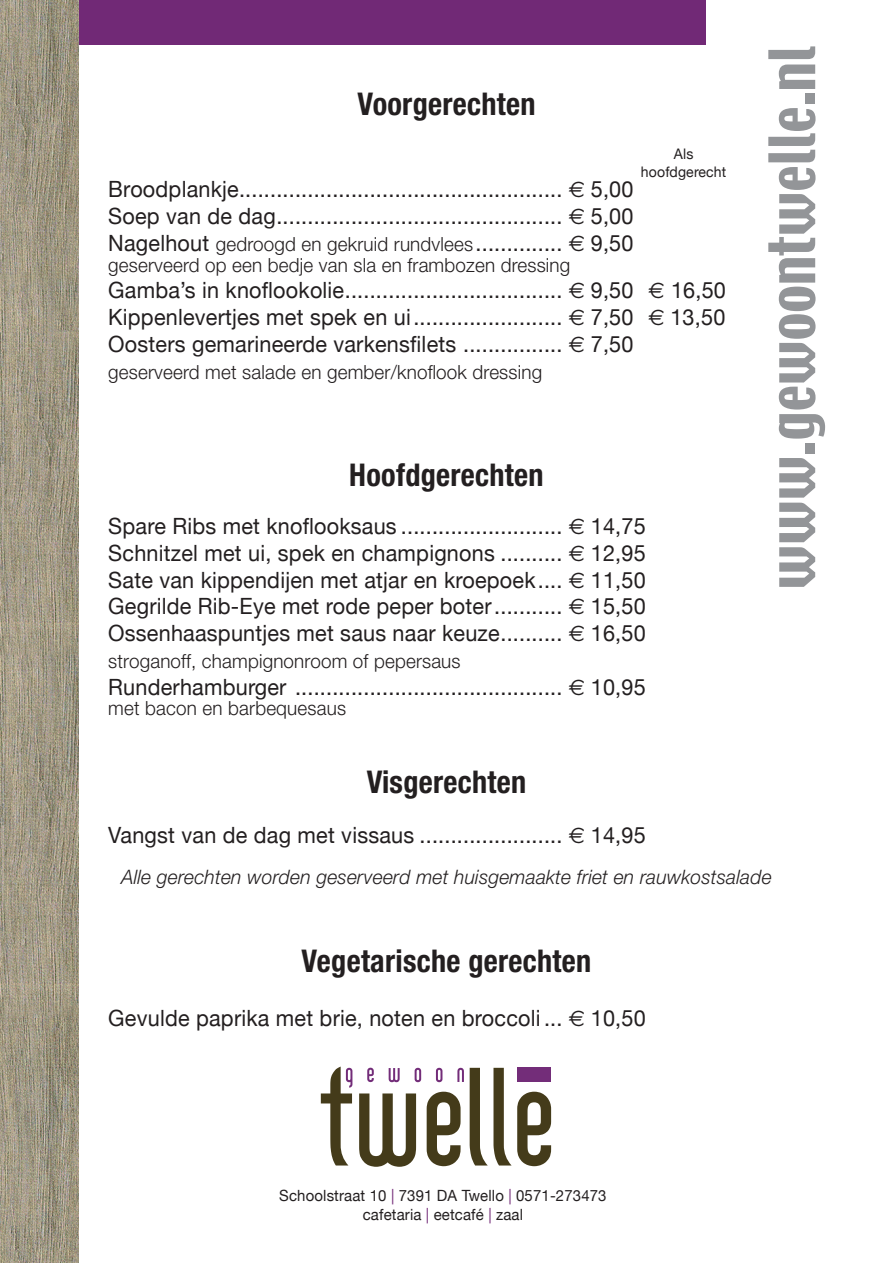
<style>
.page{position:relative;width:893px;height:1263px;background:#fff}
.page>*{position:absolute;margin:0;border:0;box-sizing:border-box;transform-origin:0 0}
.t1{font:56.85px "Poelschoe Techno";color:#939598;scale:1.04 1}
.t2{font:700 condensed 31.35px "Helvetica Neue";letter-spacing:.01em;color:#231f20}
.t3{font:22.35px "Helvetica Neue";letter-spacing:.01em;color:#231f20}
.t4{font:italic 300 19.95px "Helvetica Neue";letter-spacing:.01em;color:#231f20}
.t5{font:300 19.5px "Helvetica Neue";letter-spacing:.01em;color:#231f20}
.t6{font:15.45px "Helvetica Neue";letter-spacing:.01em;color:#231f20}
.t7{font:14.55px "Helvetica Neue";letter-spacing:.01em;color:#231f20}
.s1{font-family:"Euro Sans"}
.s2{font-weight:300;font-size:19.5px}
.s3{color:#712976}
</style>
<div class="page">
<svg style="left:359px;top:1093px;width:57px;height:74px"></svg>
<svg style="left:427px;top:1092px;width:34px;height:74px"></svg>
<svg style="left:470px;top:1068px;width:81px;height:98px"></svg>
<svg style="left:321px;top:1066px;width:31px;height:99px"></svg>
<svg style="left:367px;top:1068px;width:7px;height:14px"></svg>
<svg style="left:389px;top:1068px;width:11px;height:14px"></svg>
<svg style="left:415px;top:1068px;width:6px;height:14px"></svg>
<svg style="left:436px;top:1068px;width:6px;height:14px"></svg>
<svg style="left:457px;top:1068px;width:7px;height:14px"></svg>
<div style="left:517px;top:1068px;width:34px;height:14px;background:#732d79"></div>
<div style="left:78px;top:0;width:628px;height:44px;background:#712976"></div>
<img style="left:0;top:0;width:78px;height:1263px">
<p class="t2" style="left:357px;top:85px;width:180px">Voorgerechten</p>
<p class="t7" style="left:674px;top:145px;width:21px">Als</p>
<p class="t7" style="left:641px;top:163px;width:87px">hoofdgerecht</p>
<p class="t3" style="left:108px;top:176px;width:527px">Broodplankje.................................................... <span class="s1">g</span> 5,00</p>
<p class="t3" style="left:108px;top:203px;width:527px">Soep van de dag.............................................. <span class="s1">g</span> 5,00</p>
<p class="t3" style="left:108px;top:230px;width:527px">Nagelhout <span class="s2">gedroogd en gekruid rundvlees</span> .............. <span class="s1">g</span> 9,50</p>
<p class="t5" style="left:108px;top:253px;width:464px">geserveerd op een bedje van sla en frambozen dressing</p>
<p class="t3" style="left:108px;top:277px;width:619px">Gamba’s in knoflookolie................................... <span class="s1">g</span> 9,50 <span class="s1">g</span> 16,50</p>
<p class="t3" style="left:108px;top:304px;width:618px">Kippenlevertjes met spek en ui........................ <span class="s1">g</span> 7,50 <span class="s1">g</span> 13,50</p>
<p class="t3" style="left:108px;top:331px;width:527px">Oosters gemarineerde varkensfilets ................ <span class="s1">g</span> 7,50</p>
<p class="t5" style="left:108px;top:360px;width:435px">geserveerd met salade en gember/knoflook dressing</p>
<p class="t2" style="left:349px;top:456px;width:196px">Hoofdgerechten</p>
<p class="t3" style="left:108px;top:513px;width:539px">Spare Ribs met knoflooksaus .......................... <span class="s1">g</span> 14,75</p>
<p class="t3" style="left:108px;top:539px;width:539px">Schnitzel met ui, spek en champignons .......... <span class="s1">1</span> 12,95</p>
<p class="t3" style="left:108px;top:566px;width:539px">Sate van kippendijen met atjar en kroepoek.... <span class="s1">g</span> 11,50</p>
<p class="t3" style="left:108px;top:593px;width:539px">Gegrilde Rib-Eye met rode peper boter........... <span class="s1">g</span> 15,50</p>
<p class="t3" style="left:108px;top:620px;width:539px">Ossenhaaspuntjes met saus naar keuze.......... <span class="s1">g</span> 16,50</p>
<p class="t5" style="left:108px;top:649px;width:354px">stroganoff, champignonroom of pepersaus</p>
<p class="t3" style="left:108px;top:674px;width:539px">Runderhamburger ........................................... <span class="s1">g</span> 10,95</p>
<p class="t5" style="left:108px;top:696px;width:239px">met bacon en barbequesaus</p>
<p class="t2" style="left:367px;top:763px;width:161px">Visgerechten</p>
<p class="t3" style="left:108px;top:822px;width:539px">Vangst van de dag met vissaus ....................... <span class="s1">g</span> 14,95</p>
<p class="t1" style="left:754px;top:589px;width:524px;rotate:-90deg">www.gewoontwelle.nl</p>
<p class="t4" style="left:121px;top:865px;width:652px">Alle gerechten worden geserveerd met huisgemaakte friet en rauwkostsalade</p>
<p class="t2" style="left:302px;top:942px;width:291px">Vegetarische gerechten</p>
<p class="t3" style="left:108px;top:1005px;width:539px">Gevulde paprika met brie, noten en broccoli ... <span class="s1">g</span> 10,50</p>
<p class="t6" style="left:279px;top:1186px;width:329px">Schoolstraat 10 <span class="s3">|</span> 7391 DA Twello <span class="s3">|</span> 0571-273473</p>
<p class="t6" style="left:363px;top:1205px;width:162px">cafetaria <span class="s3">|</span> eetcafé <span class="s3">|</span> zaal</p>
</div>
